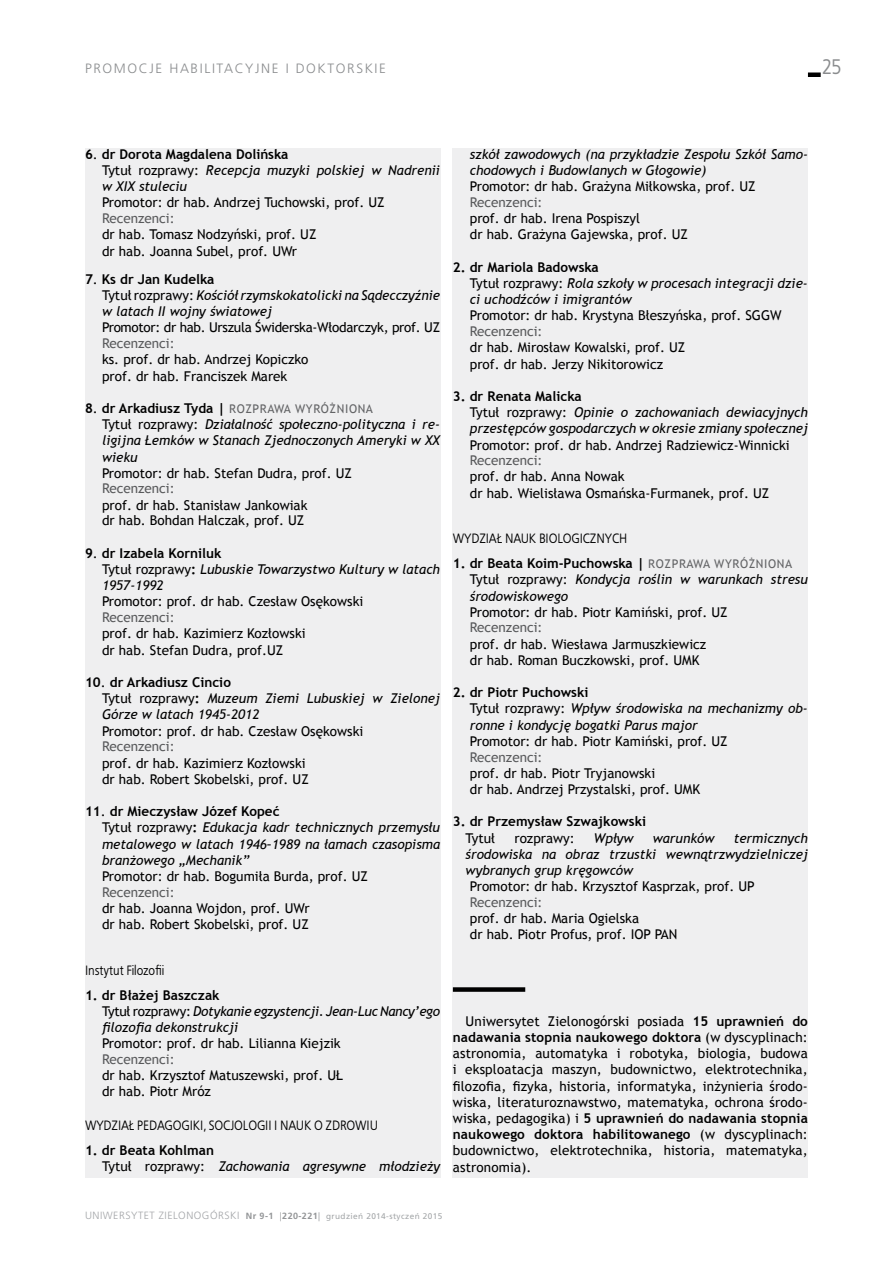
<style>
.page{position:relative;width:893px;height:1263px;background:#fff}
.page>*{position:absolute;margin:0;border:0;box-sizing:border-box;transform-origin:0 0}
.t1{font:21px "EFN Bureau OT";color:#8a8c8e}
.t2{font:13.5px/16.2px "Trebuchet MS";color:#000}
.t3{font:italic 13.5px/16.2px "Trebuchet MS";color:#000}
.t4{font:13.5px "Trebuchet MS";color:#58595b}
.t5{font:italic 13.5px/16.2px "Trebuchet MS";letter-spacing:-.02em;color:#000}
.t6{font:700 13.5px "Trebuchet MS";color:#000}
.t7{font:13.5px "EFN Bureau OT";color:#000}
.t8{font:13.5px "Trebuchet MS";letter-spacing:-.02em;color:#000}
.t9{font:300 13.5px "Frutiger LT Pro";letter-spacing:.12em;color:#8a8c8e}
.t10{font:12px "Trebuchet MS";letter-spacing:.05em;color:#636466}
.t11{font:300 10.5px "Frutiger LT Pro";letter-spacing:.05em;color:#a3a5a8}
.s1{font-weight:700;font-style:normal}
.s2{font-style:normal}
.s3{font-weight:400}
.s4{font-weight:400;font-size:12px;color:#636466}
.s5{font-weight:700}
.s6{font-weight:700;font-size:9px;color:#939597}
.s7{font-size:9px;color:#939597}
.s8{font-weight:400;font-size:8.25px;color:#a4a7a9}
</style>
<div class="page">
<div style="left:808px;top:72px;width:13px;height:5px;background:#000"></div>
<div style="left:85px;top:149px;width:355px;height:1029px;background:#efeff0"></div>
<div style="left:453px;top:149px;width:355px;height:1029px;background:#efeff0"></div>
<div style="left:453px;top:987px;width:72px;height:5px;background:#000"></div>
<p class="t9" style="left:85px;top:60px;width:122px">PROMOCJE HABILIT</p>
<p class="t9" style="left:224px;top:60px;width:92px">ACYJNE I DOKTORSKIE</p>
<h1 class="t1" style="left:822px;top:55px;width:21px">25</h1>
<p class="t3" style="left:102px;top:146px;width:339px;text-indent:-17px"><span class="s1">6</span><span class="s2">.</span> <span class="s1">dr Dorota Magdalena Dolińska<br></span><span class="s2">Tytuł rozprawy:</span> Recepcja muzyki polskiej w Nadrenii w XIX stuleciu</p>
<p class="t2" style="left:102px;top:195px;width:284px">Promotor: dr hab. Andrzej Tuchowski, prof. UZ</p>
<p class="t4" style="left:102px;top:210px;width:74px">Recenzenci:</p>
<p class="t2" style="left:102px;top:227px;width:216px">dr hab. Tomasz Nodzyński, prof. UZ dr hab. Joanna Subel, prof. UWr</p>
<p class="t3" style="left:102px;top:271px;width:340px;text-indent:-17px"><span class="s1">7</span><span class="s2">.</span> <span class="s1">Ks dr Jan Kudelka<br></span><span class="s2">Tytuł rozprawy:</span> Kościół rzymskokatolicki na Sądecczyźnie w latach II wojny światowej</p>
<p class="t8" style="left:102px;top:320px;width:340px">Promotor: dr hab. Urszula Świderska-Włodarczyk, prof. UZ</p>
<p class="t4" style="left:102px;top:335px;width:74px">Recenzenci:</p>
<p class="t2" style="left:102px;top:352px;width:208px">ks. prof. dr hab. Andrzej Kopiczko prof. dr hab. Franciszek Marek</p>
<p class="t6" style="left:85px;top:400px;width:153px">8<span class="s3">.</span> dr Arkadiusz Tyda | <span class="s4">rozprawa</span></p>
<p class="t10" style="left:295px;top:402px;width:63px">wyróżniona</p>
<p class="t3" style="left:102px;top:416px;width:340px;text-align:justify"><span class="s2">Tytuł rozprawy:</span> Działalność społeczno-polityczna i re&shy;ligijna Łemków w Stanach Zjednoczonych Ameryki w XX wieku</p>
<p class="t2" style="left:102px;top:465px;width:251px">Promotor: dr hab. Stefan Dudra, prof. UZ</p>
<p class="t4" style="left:102px;top:481px;width:74px">Recenzenci:</p>
<p class="t2" style="left:102px;top:497px;width:207px;line-height:15.8px">prof. dr hab. Stanisław Jankowiak dr hab. Bohdan Halczak, prof. UZ</p>
<p class="t3" style="left:102px;top:545px;width:339px;text-indent:-17px"><span class="s1">9</span><span class="s2">.</span> <span class="s1">dr Izabela Korniluk<br></span><span class="s2">Tytuł rozprawy</span><span class="s1">:</span> Lubuskie Towarzystwo Kultury w latach<br>1957-1992</p>
<p class="t2" style="left:102px;top:594px;width:263px">Promotor: prof. dr hab. Czesław Osękowski</p>
<p class="t4" style="left:102px;top:609px;width:74px">Recenzenci:</p>
<p class="t2" style="left:102px;top:626px;width:205px">prof. dr hab. Kazimierz Kozłowski dr hab. Stefan Dudra, prof.UZ</p>
<p class="t3" style="left:102px;top:674px;width:340px;text-indent:-17px"><span class="s1">10</span><span class="s2">.</span> <span class="s1">dr Arkadiusz Cincio<br></span><span class="s2">Tytuł rozprawy</span><span class="s1">:</span> Muzeum Ziemi Lubuskiej w Zielonej<br>Górze w latach 1945-2012</p>
<p class="t2" style="left:102px;top:723px;width:263px">Promotor: prof. dr hab. Czesław Osękowski</p>
<p class="t4" style="left:102px;top:739px;width:74px">Recenzenci:</p>
<p class="t2" style="left:102px;top:755px;width:208px">prof. dr hab. Kazimierz Kozłowski dr hab. Robert Skobelski, prof. UZ</p>
<p class="t3" style="left:102px;top:803px;width:340px;text-indent:-17px"><span class="s1">11</span><span class="s2">.</span> <span class="s1">dr Mieczysław Józef Kopeć<br></span><span class="s2">Tytuł rozprawy</span><span class="s1">:</span> Edukacja kadr technicznych przemysłu metalowego w latach 1946–1989 na łamach czasopisma branżowego „Mechanik”</p>
<p class="t2" style="left:102px;top:868px;width:267px">Promotor: dr hab. Bogumiła Burda, prof. UZ</p>
<p class="t4" style="left:102px;top:884px;width:74px">Recenzenci:</p>
<p class="t2" style="left:102px;top:900px;width:209px">dr hab. Joanna Wojdon, prof. UWr dr hab. Robert Skobelski, prof. UZ</p>
<p class="t7" style="left:85px;top:962px;width:81px">I NSTYTUT FILOZOFII</p>
<p class="t5" style="left:102px;top:987px;width:339px;text-indent:-17px"><span class="s1">1. dr Błażej Baszczak<br></span><span class="s2">Tytuł rozprawy:</span> Dotykanie egzystencji. Jean-Luc Nancy’ego filozofia dekonstrukcji</p>
<p class="t2" style="left:102px;top:1035px;width:240px">Promotor: prof. dr hab. Lilianna Kiejzik</p>
<p class="t4" style="left:102px;top:1051px;width:74px">Recenzenci:</p>
<p class="t2" style="left:102px;top:1067px;width:242px">dr hab. Krzysztof Matuszewski, prof. UŁ dr hab. Piotr Mróz</p>
<p class="t7" style="left:85px;top:1118px;width:294px">WYDZIAŁ PEDAGOGIKI, SOCJOLOGII I NAUK O ZDROWIU</p>
<p class="t3" style="left:102px;top:1142px;width:340px;text-indent:-17px"><span class="s1">1. dr Beata Kohlman<br></span><span class="s2">Tytuł rozprawy:</span> Zachowania agresywne młodzieży</p>
<p class="t3" style="left:470px;top:146px;width:340px">szkół zawodowych (na przykładzie Zespołu Szkół Samo&shy;chodowych i Budowlanych w Głogowie)</p>
<p class="t2" style="left:470px;top:178px;width:287px">Promotor: dr hab. Grażyna Miłkowska, prof. UZ</p>
<p class="t4" style="left:470px;top:194px;width:74px">Recenzenci:</p>
<p class="t2" style="left:470px;top:210px;width:220px">prof. dr hab. I rena Pospiszyl<br>dr hab. Grażyna Gajewska, prof. UZ</p>
<p class="t3" style="left:470px;top:259px;width:340px;text-indent:-17px"><span class="s1">2. dr Mariola Badowska<br></span><span class="s2">Tytuł rozprawy:</span> Rola szkoły w procesach integracji dzie&shy;ci uchodźców i imigrantów</p>
<p class="t2" style="left:470px;top:308px;width:313px">Promotor: dr hab. Krystyna Błeszyńska, prof. SGGW</p>
<p class="t4" style="left:470px;top:323px;width:74px">Recenzenci:</p>
<p class="t2" style="left:470px;top:340px;width:217px">dr hab. Mirosław Kowalski, prof. UZ prof. dr hab. Jerzy Nikitorowicz</p>
<p class="t3" style="left:470px;top:388px;width:340px;text-indent:-17px"><span class="s1">3. dr Renata Malicka<br></span><span class="s2">Tytuł rozprawy:</span> Opinie o zachowaniach dewiacyjnych przestępców gospodarczych w okresie zmiany społecznej</p>
<p class="t2" style="left:470px;top:437px;width:321px">Promotor: prof. dr hab. Andrzej Radziewicz-Winnicki</p>
<p class="t4" style="left:470px;top:453px;width:74px">Recenzenci:</p>
<p class="t2" style="left:470px;top:469px;width:301px">prof. dr hab. Anna Nowak<br>dr hab. Wielisława Osmańska-Furmanek, prof. UZ</p>
<p class="t7" style="left:453px;top:531px;width:174px">WYDZIAŁ NAUK BIOLOGICZNYCH</p>
<p class="t6" style="left:453px;top:555px;width:204px">1. dr Beata Koim-Puchowska | <span class="s4">rozprawa</span></p>
<p class="t10" style="left:714px;top:557px;width:63px">wyróżniona</p>
<p class="t3" style="left:470px;top:571px;width:340px"><span class="s2">Tytuł rozprawy:</span> Kondycja roślin w warunkach stresu środowiskowego</p>
<p class="t2" style="left:470px;top:604px;width:259px">Promotor: dr hab. Piotr Kamiński, prof. UZ</p>
<p class="t4" style="left:470px;top:620px;width:74px">Recenzenci:</p>
<p class="t2" style="left:470px;top:636px;width:238px">prof. dr hab. Wiesława Jarmuszkiewicz dr hab. Roman Buczkowski, prof. UMK</p>
<p class="t3" style="left:470px;top:684px;width:340px;text-indent:-17px"><span class="s1">2. dr Piotr Puchowski<br></span><span class="s2">Tytuł rozprawy:</span> Wpływ środowiska na mechanizmy ob&shy;ronne i kondycję bogatki Parus major</p>
<p class="t2" style="left:470px;top:733px;width:259px">Promotor: dr hab. Piotr Kamiński, prof. UZ</p>
<p class="t4" style="left:470px;top:749px;width:74px">Recenzenci:</p>
<p class="t2" style="left:470px;top:765px;width:232px">prof. dr hab. Piotr Tryjanowski<br>dr hab. Andrzej Przystalski, prof. UMK</p>
<p class="t6" style="left:453px;top:813px;width:195px">3. dr Przemysław Szwajkowski</p>
<p class="t2" style="left:466px;top:830px;width:31px">Tytuł</p>
<p class="t2" style="left:514px;top:830px;width:62px">rozprawy:</p>
<p class="t3" style="left:594px;top:830px;width:41px">Wpływ</p>
<p class="t3" style="left:653px;top:830px;width:63px">warunków</p>
<p class="t3" style="left:466px;top:830px;width:344px;text-align:justify;text-indent:268px">termicznych środowiska na obraz trzustki wewnątrzwydzielniczej wybranych grup kręgowców</p>
<p class="t2" style="left:470px;top:878px;width:286px">Promotor: dr hab. Krzysztof Kasprzak, prof. UP</p>
<p class="t4" style="left:470px;top:894px;width:74px">Recenzenci:</p>
<p class="t2" style="left:470px;top:910px;width:209px">prof. dr hab. Maria Ogielska<br>dr hab. Piotr Profus, prof. I OP PAN</p>
<p class="t2" style="left:453px;top:1013px;width:357px;text-align:justify;text-indent:13px">Uniwersytet Zielonogórski posiada <span class="s5">15 uprawnień do nadawania stopnia naukowego doktora</span> (w dyscyplinach: astronomia, automatyka i robotyka, biologia, budowa i eksploatacja maszyn, budownictwo, elektrotechnika, filozofia, fizyka, historia, informatyka, inżynieria środo&shy;wiska, literaturoznawstwo, matematyka, ochrona środo&shy;wiska, pedagogika) i <span class="s5">5 uprawnień do nadawania stopnia naukowego doktora habilitowanego</span> (w dyscyplinach: budownictwo, elektrotechnika, historia, matematyka, astronomia).</p>
<p class="t11" style="left:85px;top:1209px;width:359px">UNIWERSYTET ZIELONOGÓRSKI <span class="s6">Nr 9-1</span> <span class="s7">|</span><span class="s6">220-221</span><span class="s7">|</span> <span class="s8">grudzień 2014-styczeń 2015</span></p>
</div>
